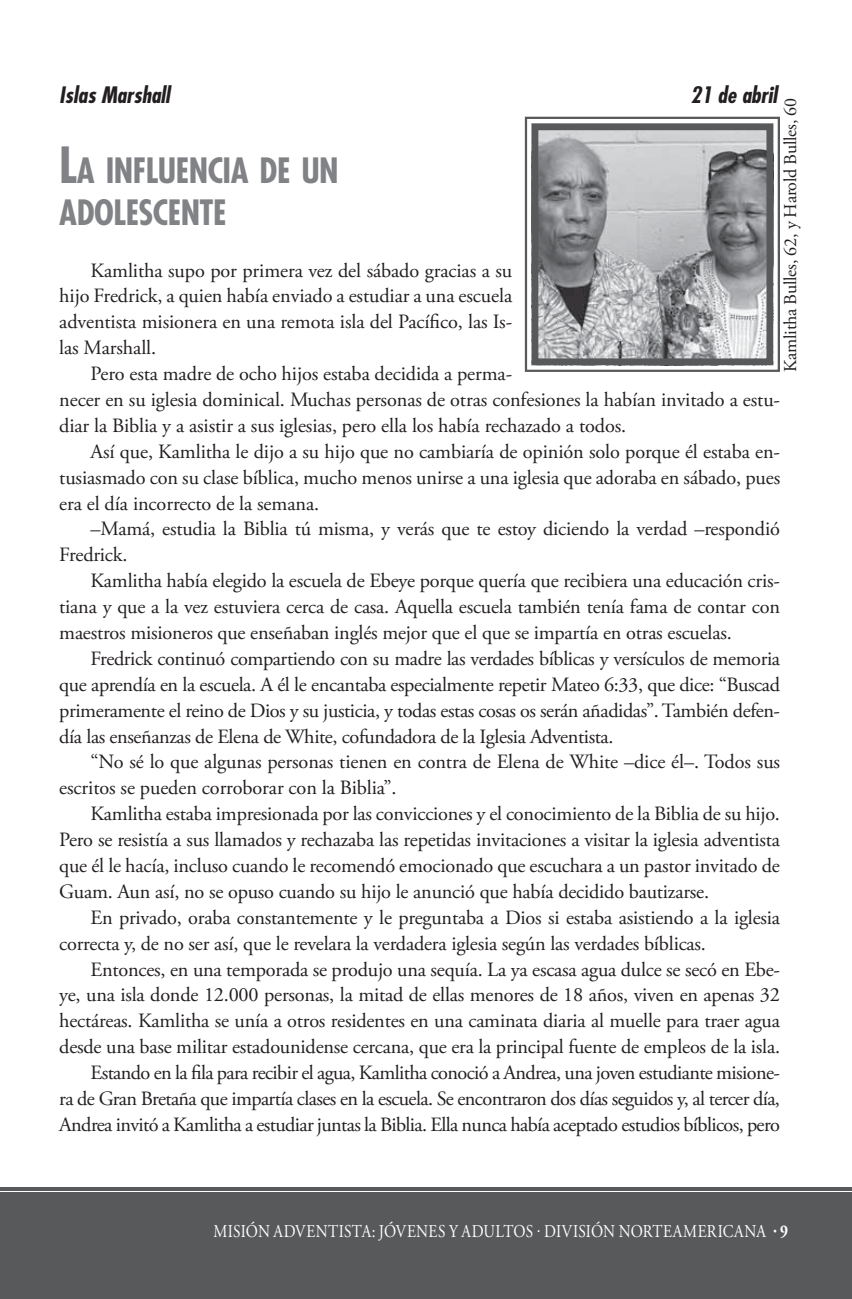
<style>
.page{position:relative;width:852px;height:1299px;background:#fff}
.page>*{position:absolute;margin:0;border:0;box-sizing:border-box;transform-origin:0 0}
.t1{font:700 condensed 33.98px/41.9px "Futura Std";letter-spacing:-.015em;color:#808285}
.t2{font:italic 700 condensed 22.05px "Futura Std";color:#231f20}
.t3{font:20.25px/25.9px "Adobe Garamond Pro";letter-spacing:-.01em;color:#231f20;text-align:justify}
.t4{font:18px "Adobe Garamond Pro";letter-spacing:.02em;color:#fff;scale:.85 1}
.t5{font:18px "Adobe Garamond Pro";letter-spacing:-.01em;color:#231f20}
.s1{font-size:48.6px}
.s2{font-weight:700}
</style>
<div class="page">
<div style="left:0;top:1192px;width:852px;height:106px;background:#58595b"></div>
<hr style="left:0;top:1187px;width:852px;height:3px;background:#58595b">
<svg style="left:524px;top:116px;width:256px;height:256px;background:#abacae"></svg>
<div style="left:532px;top:123px;width:241px;height:242px;border:7px solid #58595b"></div>
<p class="t2" style="left:59px;top:82px;width:112px">Islas Marshall</p>
<p class="t2" style="left:691px;top:82px;width:88px">21 de abril</p>
<p class="t5" style="left:782px;top:372px;width:276px;rotate:-90deg">Kamlitha Bulles, 62, y Harold Bulles, 60</p>
<h1 class="t1" style="left:59px;top:150px;width:281px"><span class="s1">L</span>A INFLUENCIA DE UN<br>ADOLESCENTE</h1>
<p class="t3" style="left:59px;top:258px;width:454px;text-indent:31px">Kamlitha supo por primera vez del sábado gracias a su hijo Fredrick, a quien había enviado a estudiar a una escuela adventista misionera en una remota isla del Pacífico, las Is&shy;las Marshall.</p>
<p class="t3" style="left:59px;top:361px;width:722px;text-align:left;text-indent:31px">Pero esta madre de ocho hijos estaba decidida a perma-<br>necer en su iglesia dominical. Muchas personas de otras confesiones la habían invitado a estu&shy;diar la Biblia y a asistir a sus iglesias, pero ella los había rechazado a todos.</p>
<p class="t3" style="left:59px;top:439px;width:722px;text-indent:31px">Así que, Kamlitha le dijo a su hijo que no cambiaría de opinión solo porque él estaba en&shy;tusiasmado con su clase bíblica, mucho menos unirse a una iglesia que adoraba en sábado, pues era el día incorrecto de la semana.</p>
<p class="t3" style="left:59px;top:517px;width:722px;text-indent:31px">–Mamá, estudia la Biblia tú misma, y verás que te estoy diciendo la verdad –respondió<br>Fredrick.</p>
<p class="t3" style="left:59px;top:568px;width:722px;text-indent:31px">Kamlitha había elegido la escuela de Ebeye porque quería que recibiera una educación cris&shy;tiana y que a la vez estuviera cerca de casa. Aquella escuela también tenía fama de contar con maestros misioneros que enseñaban inglés mejor que el que se impartía en otras escuelas.</p>
<p class="t3" style="left:59px;top:646px;width:722px;text-indent:31px">Fredrick continuó compartiendo con su madre las verdades bíblicas y versículos de memoria que aprendía en la escuela. A él le encantaba especialmente repetir Mateo 6:33, que dice: “Buscad primeramente el reino de Dios y su justicia, y todas estas cosas os serán añadidas”. También defen&shy;día las enseñanzas de Elena de White, cofundadora de la Iglesia Adventista.</p>
<p class="t3" style="left:59px;top:750px;width:722px;text-indent:31px">“No sé lo que algunas personas tienen en contra de Elena de White –dice él–. Todos sus escritos se pueden corroborar con la Biblia”.</p>
<p class="t3" style="left:59px;top:801px;width:722px;text-indent:31px">Kamlitha estaba impresionada por las convicciones y el conocimiento de la Biblia de su hijo.<br>Pero se resistía a sus llamados y rechazaba las repetidas invitaciones a visitar la iglesia adventista que él le hacía, incluso cuando le recomendó emocionado que escuchara a un pastor invitado de Guam. Aun así, no se opuso cuando su hijo le anunció que había decidido bautizarse.</p>
<p class="t3" style="left:59px;top:905px;width:722px;text-indent:31px">En privado, oraba constantemente y le preguntaba a Dios si estaba asistiendo a la iglesia correcta y, de no ser así, que le revelara la verdadera iglesia según las verdades bíblicas.</p>
<p class="t3" style="left:59px;top:957px;width:722px;text-align:right">Entonces, en una temporada se produjo una sequía. La ya escasa agua dulce se secó en Ebe-<br>ye, una isla donde 12.000 personas, la mitad de ellas menores de 18 años, viven en apenas 32 hectáreas. Kamlitha se unía a otros residentes en una caminata diaria al muelle para traer agua desde una base militar estadounidense cercana, que era la principal fuente de empleos de la isla.<br>Estando en la fila para recibir el agua, Kamlitha conoció a Andrea, una joven estudiante misione-<br>ra de Gran Bretaña que impartía clases en la escuela. Se encontraron dos días seguidos y, al tercer día, Andrea invitó a Kamlitha a estudiar juntas la Biblia. Ella nunca había aceptado estudios bíblicos, pero</p>
<p class="t4" style="left:214px;top:1222px;width:678px">MISIÓN ADVENTISTA: JÓVENES Y ADULTOS · DIVISIÓN NORTEAMERICANA <span class="s2">· 9</span></p>
</div>
